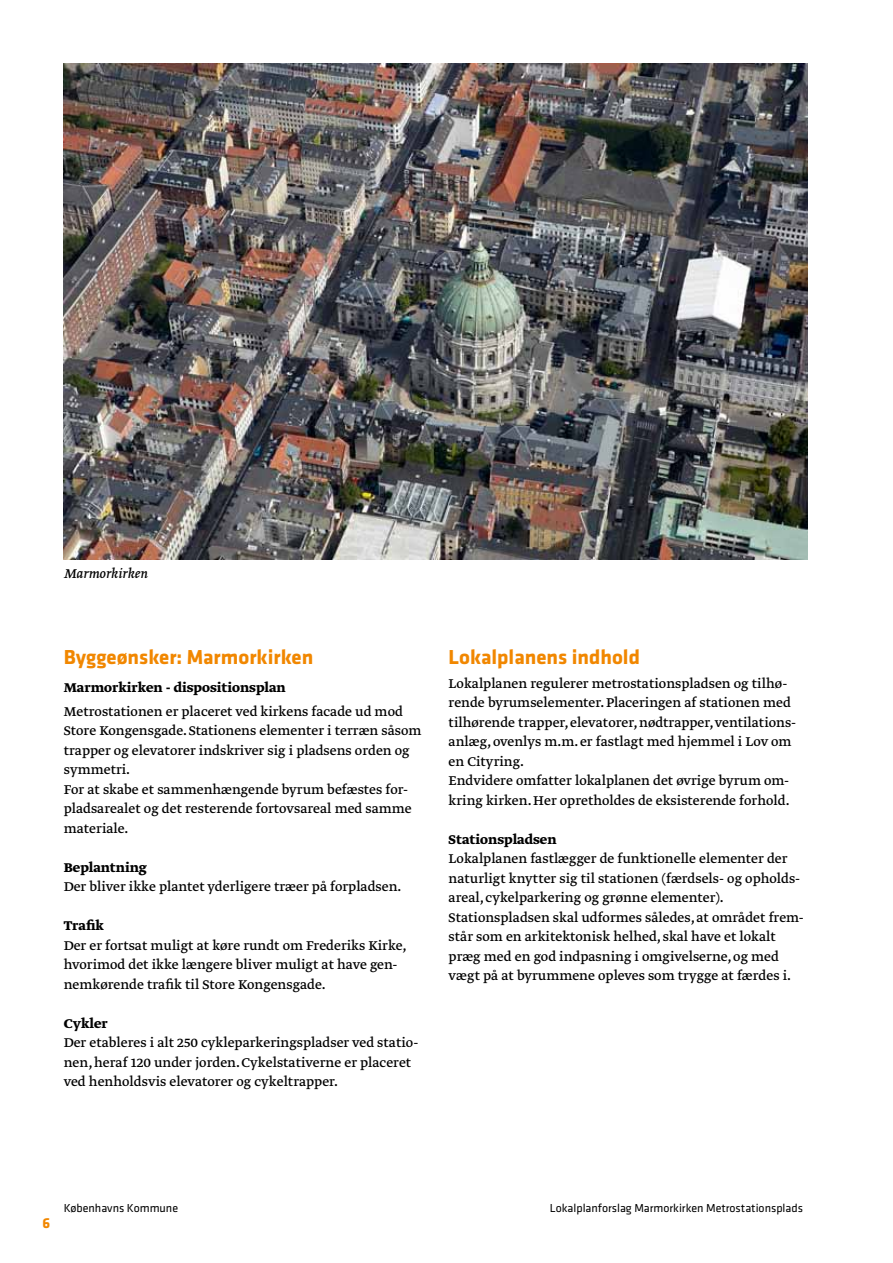
<style>
.page{position:relative;width:893px;height:1263px;background:#fff}
.page>*{position:absolute;margin:0;border:0;box-sizing:border-box;transform-origin:0 0}
.t1{font:700 21px "Klavika";color:#f18700}
.t2{font:15px/19.5px "Greta Text";color:#000}
.t3{font:700 15px "Greta Text";color:#000}
.t4{font:italic 15px "Greta Text";color:#000}
.t5{font:700 15px "Klavika";color:#f18700}
.t6{font:12px "Klavika";color:#000}
</style>
<div class="page">
<img style="left:64px;top:64px;width:744px;height:496px">
<p class="t4" style="left:64px;top:567px;width:86px">Marmorkirken</p>
<h1 class="t1" style="left:64px;top:646px;width:251px">Byggeønsker: Marmorkirken</h1>
<p class="t3" style="left:64px;top:681px;width:223px">Marmorkirken - dispositionsplan</p>
<p class="t2" style="left:64px;top:702px;width:359px">Metrostationen er placeret ved kirkens facade ud mod Store Kongensgade. Stationens elementer i terræn såsom trapper og elevatorer indskriver sig i pladsens orden og symmetri.<br>For at skabe et sammenhængende byrum befæstes for&shy;pladsarealet og det resterende fortovsareal med samme materiale.</p>
<p class="t3" style="left:64px;top:861px;width:85px">Beplantning</p>
<p class="t2" style="left:64px;top:878px;width:339px">Der bliver ikke plantet yderligere træer på forpladsen.</p>
<p class="t3" style="left:64px;top:920px;width:42px">Trafik</p>
<p class="t2" style="left:64px;top:936px;width:344px">Der er fortsat muligt at køre rundt om Frederiks Kirke, hvorimod det ikke længere bliver muligt at have gen&shy;nemkørende trafik til Store Kongensgade.</p>
<p class="t3" style="left:64px;top:1017px;width:46px">Cykler</p>
<p class="t2" style="left:64px;top:1034px;width:356px">Der etableres i alt 250 cykleparkeringspladser ved statio&shy;nen, heraf 120 under jorden. Cykelstativerne er placeret ved henholdsvis elevatorer og cykeltrapper.</p>
<h1 class="t1" style="left:449px;top:646px;width:193px">Lokalplanens indhold</h1>
<p class="t2" style="left:449px;top:674px;width:349px">Lokalplanen regulerer metrostationspladsen og tilhø&shy;rende byrumselementer. Placeringen af stationen med tilhørende trapper, elevatorer, nødtrapper, ventilations&shy;anlæg, ovenlys m.m. er fastlagt med hjemmel i Lov om en Cityring.<br>Endvidere omfatter lokalplanen det øvrige byrum om&shy;kring kirken. Her opretholdes de eksisterende forhold.</p>
<p class="t3" style="left:449px;top:833px;width:109px">Stationspladsen</p>
<p class="t2" style="left:449px;top:850px;width:357px">Lokalplanen fastlægger de funktionelle elementer der naturligt knytter sig til stationen (færdsels- og opholds&shy;areal, cykelparkering og grønne elementer).<br>Stationspladsen skal udformes således, at området frem&shy;står som en arkitektonisk helhed, skal have et lokalt præg med en god indpasning i omgivelserne, og med vægt på at byrummene opleves som trygge at færdes i.</p>
<p class="t5" style="left:43px;top:1215px;width:9px">6</p>
<p class="t6" style="left:64px;top:1204px;width:116px">Københavns Kommune</p>
<p class="t6" style="left:550px;top:1204px;width:255px">Lokalplanforslag Marmorkirken Metrostationsplads</p>
</div>
